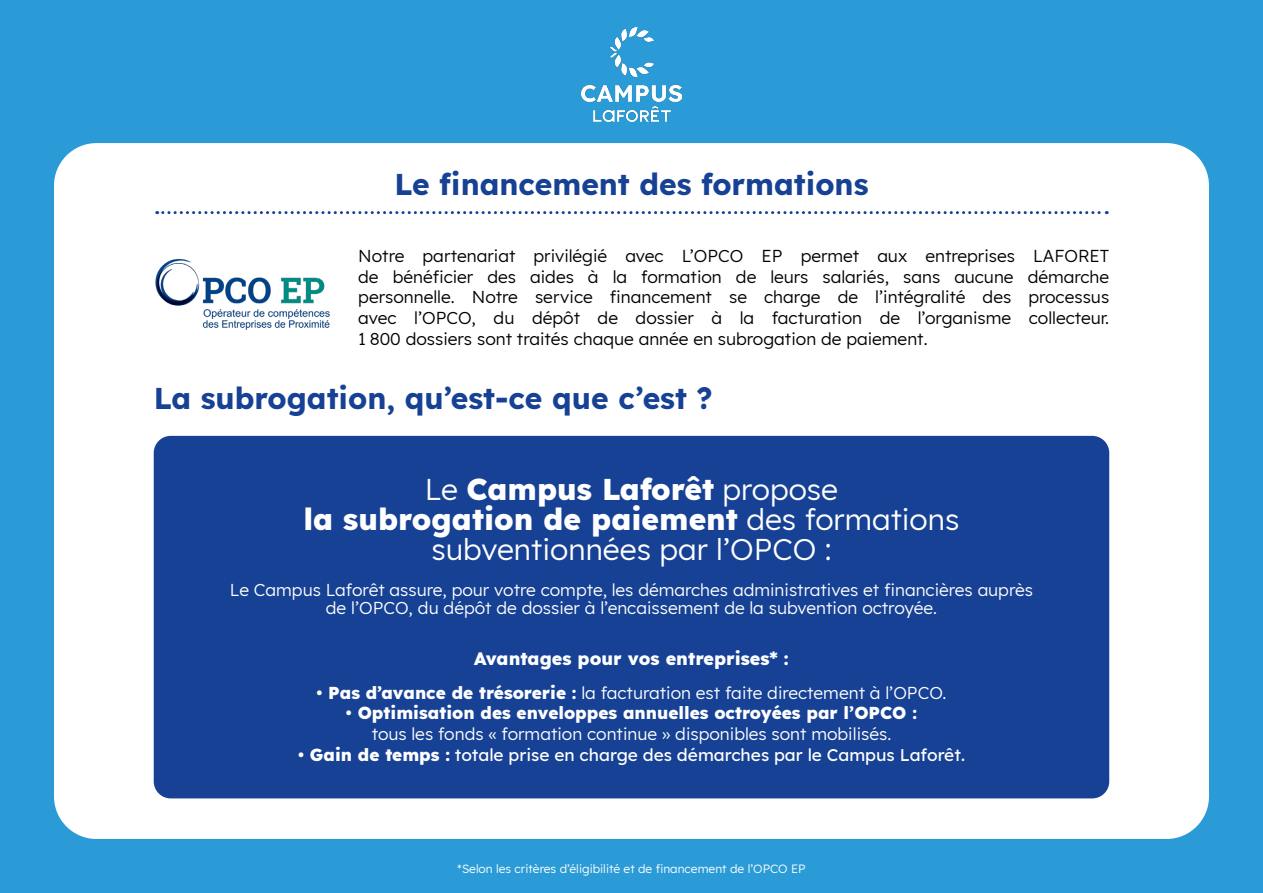
<style>
.page{position:relative;width:1263px;height:893px;background:#2b9bd7}
.page>*{position:absolute;margin:0;border:0;box-sizing:border-box;transform-origin:0 0}
.t1{font:300 30px/30px "Lexend";color:#fff;text-align:center}
.t2{font:700 30px "Lexend";color:#164194}
.t3{font:800 18px "Lexend";color:#fff}
.t4{font:300 17.25px/20.7px "Lexend";color:#000;text-align:justify}
.t5{font:300 17.25px/18px "Lexend";color:#fff;text-align:center}
.t6{font:17.25px "Lexend";color:#fff}
.t7{font:800 17.25px "Lexend";color:#fff}
.t8{font:300 12px "Lexend";color:#fff}
.s1{font-weight:800}
</style>
<div class="page">
<div style="left:54px;top:143px;width:1155px;height:696px;background:#fff;border-radius:43px"></div>
<img style="left:155px;top:258px;width:175px;height:72px">
<div style="left:154px;top:436px;width:955px;height:362px;background:#164194;border-radius:17px"></div>
<svg style="left:157px;top:211px;width:950px;height:3px"></svg>
<img style="left:582px;top:27px;width:99px;height:94px">
<h1 class="t2" style="left:394px;top:161px;width:476px">Le financement des formations</h1>
<p class="t4" style="left:358px;top:244px;width:752px">Notre partenariat privilégié avec L’OPCO EP permet aux entreprises LAFORET de bénéficier des aides à la formation de leurs salariés, sans aucune démarche personnelle. Notre service financement se charge de l’intégralité des processus avec l’OPCO, du dépôt de dossier à la facturation de l’organisme collecteur.<br>1 800 dossiers sont traités chaque année en subrogation de paiement.</p>
<h1 class="t2" style="left:154px;top:374px;width:560px">La subrogation, qu’est-ce que c’est ?</h1>
<h1 class="t1" style="left:303px;top:472px;width:657px">Le <span class="s1">Campus Laforêt</span> propose<br><span class="s1">la subrogation de paiement</span> des formations subventionnées par l’OPCO :</h1>
<p class="t5" style="left:230px;top:580px;width:804px">Le Campus Laforêt assure, pour votre compte, les démarches administratives et financières auprès de l’OPCO, du dépôt de dossier à l’encaissement de la subvention octroyée.</p>
<p class="t3" style="left:474px;top:644px;width:316px">Avantages pour vos entreprises* :</p>
<p class="t5" style="left:316px;top:682px;width:631px"><span class="s1">• Pas d’avance de trésorerie :</span> la facturation est faite directement à l’OPCO.</p>
<p class="t7" style="left:346px;top:699px;width:573px">• Optimisation des enveloppes annuelles octroyées par l’OPCO :</p>
<p class="t5" style="left:372px;top:724px;width:521px">tous les fonds « formation continue » disponibles sont mobilisés.</p>
<p class="t6" style="left:298px;top:742px;width:668px"><span class="s1">• Gain de temps :</span> totale prise en charge des démarches par le Campus Laforêt.</p>
<p class="t8" style="left:457px;top:860px;width:350px">*Selon les critères d’éligibilité et de financement de l’OPCO EP</p>
</div>
